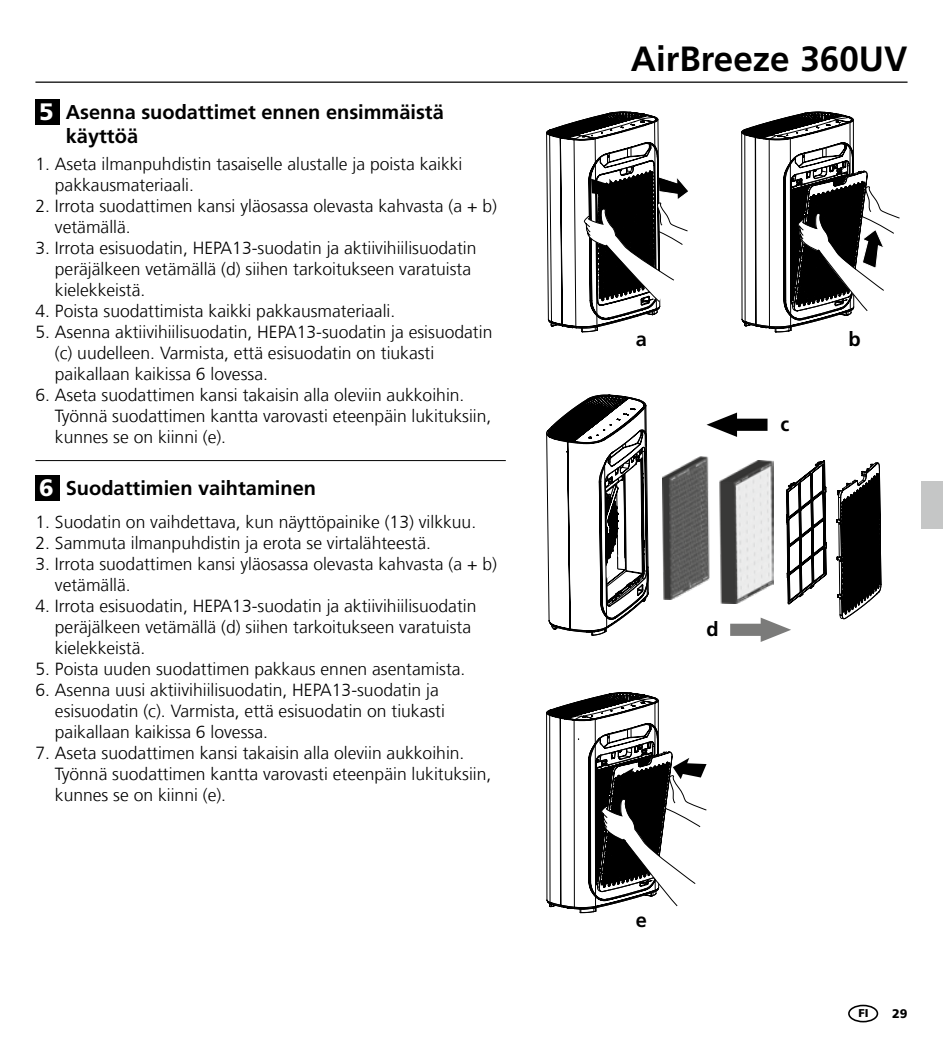
<style>
.page{position:relative;width:943px;height:1053px;background:#fff}
.page>*{position:absolute;margin:0;border:0;box-sizing:border-box;transform-origin:0 0}
.t1{font:700 35px "Frutiger LT Com";color:#000}
.t2{font:900 23.75px "Frutiger LT Com";color:#fff}
.t3{font:700 20px/24px "Frutiger LT Com";color:#000}
.t4{font:300 17.5px/21px "Frutiger LT Com";color:#000}
.t5{font:900 12.5px "Frutiger LT Com";color:#000}
.t6{font:900 11.25px "Frutiger LT Com";color:#000}
.s1{font-weight:900;font-size:23.75px;color:#fff}
</style>
<div class="page">
<hr style="left:35px;top:81px;width:872px;height:2px;background:#000">
<hr style="left:35px;top:460px;width:471px;height:1px;background:#000">
<svg style="left:706px;top:412px;width:61px;height:25px"></svg>
<svg style="left:730px;top:617px;width:61px;height:25px"></svg>
<svg style="left:741px;top:112px;width:159px;height:220px"></svg>
<svg style="left:546px;top:112px;width:142px;height:220px"></svg>
<svg style="left:546px;top:692px;width:161px;height:220px"></svg>
<img style="left:662px;top:456px;width:47px;height:143px">
<img style="left:701px;top:461px;width:72px;height:142px">
<svg style="left:786px;top:460px;width:41px;height:144px"></svg>
<svg style="left:836px;top:462px;width:44px;height:157px"></svg>
<div style="left:35px;top:475px;width:25px;height:25px;background:#000"></div>
<div style="left:35px;top:99px;width:25px;height:26px;background:#000"></div>
<svg style="left:546px;top:394px;width:102px;height:241px"></svg>
<div style="left:848px;top:1004px;width:30px;height:18px;border:2px solid #000;border-radius:50%"></div>
<div style="left:921px;top:481px;width:22px;height:47px;background:#c5c6c6"></div>
<h2 class="t2" style="left:39px;top:97px;width:16px">5</h2>
<p class="t3" style="left:66px;top:100px;width:379px">Asenna suodattimet ennen ensimmäistä käyttöä</p>
<p class="t4" style="left:55px;top:154px;width:409px;text-indent:-19px">1. Aseta ilmanpuhdistin tasaiselle alustalle ja poista kaikki pakkausmateriaali.</p>
<p class="t4" style="left:55px;top:196px;width:443px;text-indent:-19px">2. Irrota suodattimen kansi yläosassa olevasta kahvasta (a + b) vetämällä.</p>
<p class="t4" style="left:55px;top:238px;width:423px;text-indent:-19px">3. Irrota esisuodatin, HEPA13-suodatin ja aktiivihiilisuodatin peräjälkeen vetämällä (d) siihen tarkoitukseen varatuista kielekkeistä.</p>
<p class="t4" style="left:35px;top:301px;width:361px">4. Poista suodattimista kaikki pakkausmateriaali.</p>
<p class="t4" style="left:55px;top:322px;width:439px;text-indent:-19px">5. Asenna aktiivihiilisuodatin, HEPA13-suodatin ja esisuodatin (c) uudelleen. Varmista, että esisuodatin on tiukasti paikallaan kaikissa 6 lovessa.</p>
<p class="t4" style="left:55px;top:385px;width:438px;text-indent:-19px">6. Aseta suodattimen kansi takaisin alla oleviin aukkoihin.<br>Työnnä suodattimen kantta varovasti eteenpäin lukituksiin, kunnes se on kiinni (e).</p>
<p class="t3" style="left:39px;top:476px;width:278px"><span class="s1">6</span> Suodattimien vaihtaminen</p>
<p class="t4" style="left:35px;top:511px;width:442px">1. Suodatin on vaihdettava, kun näyttöpainike (13) vilkkuu.</p>
<p class="t4" style="left:35px;top:532px;width:397px">2. Sammuta ilmanpuhdistin ja erota se virtalähteestä.</p>
<p class="t4" style="left:55px;top:553px;width:443px;text-indent:-19px">3. Irrota suodattimen kansi yläosassa olevasta kahvasta (a + b) vetämällä.</p>
<p class="t4" style="left:55px;top:595px;width:423px;text-indent:-19px">4. Irrota esisuodatin, HEPA13-suodatin ja aktiivihiilisuodatin peräjälkeen vetämällä (d) siihen tarkoitukseen varatuista kielekkeistä.</p>
<p class="t4" style="left:35px;top:658px;width:431px">5. Poista uuden suodattimen pakkaus ennen asentamista.</p>
<p class="t4" style="left:55px;top:679px;width:391px;text-indent:-19px">6. Asenna uusi aktiivihiilisuodatin, HEPA13-suodatin ja esisuodatin (c). Varmista, että esisuodatin on tiukasti paikallaan kaikissa 6 lovessa.</p>
<p class="t4" style="left:55px;top:742px;width:438px;text-indent:-19px">7. Aseta suodattimen kansi takaisin alla oleviin aukkoihin.<br>Työnnä suodattimen kantta varovasti eteenpäin lukituksiin, kunnes se on kiinni (e).</p>
<h1 class="t1" style="left:631px;top:38px;width:278px">AirBreeze 360UV</h1>
<p class="t3" style="left:635px;top:327px;width:13px">a</p>
<p class="t3" style="left:848px;top:327px;width:14px">b</p>
<p class="t3" style="left:780px;top:411px;width:10px">c</p>
<p class="t3" style="left:706px;top:617px;width:14px">d</p>
<p class="t3" style="left:635px;top:908px;width:13px">e</p>
<p class="t6" style="left:858px;top:1006px;width:12px">FI</p>
<p class="t5" style="left:892px;top:1005px;width:17px">29</p>
</div>
